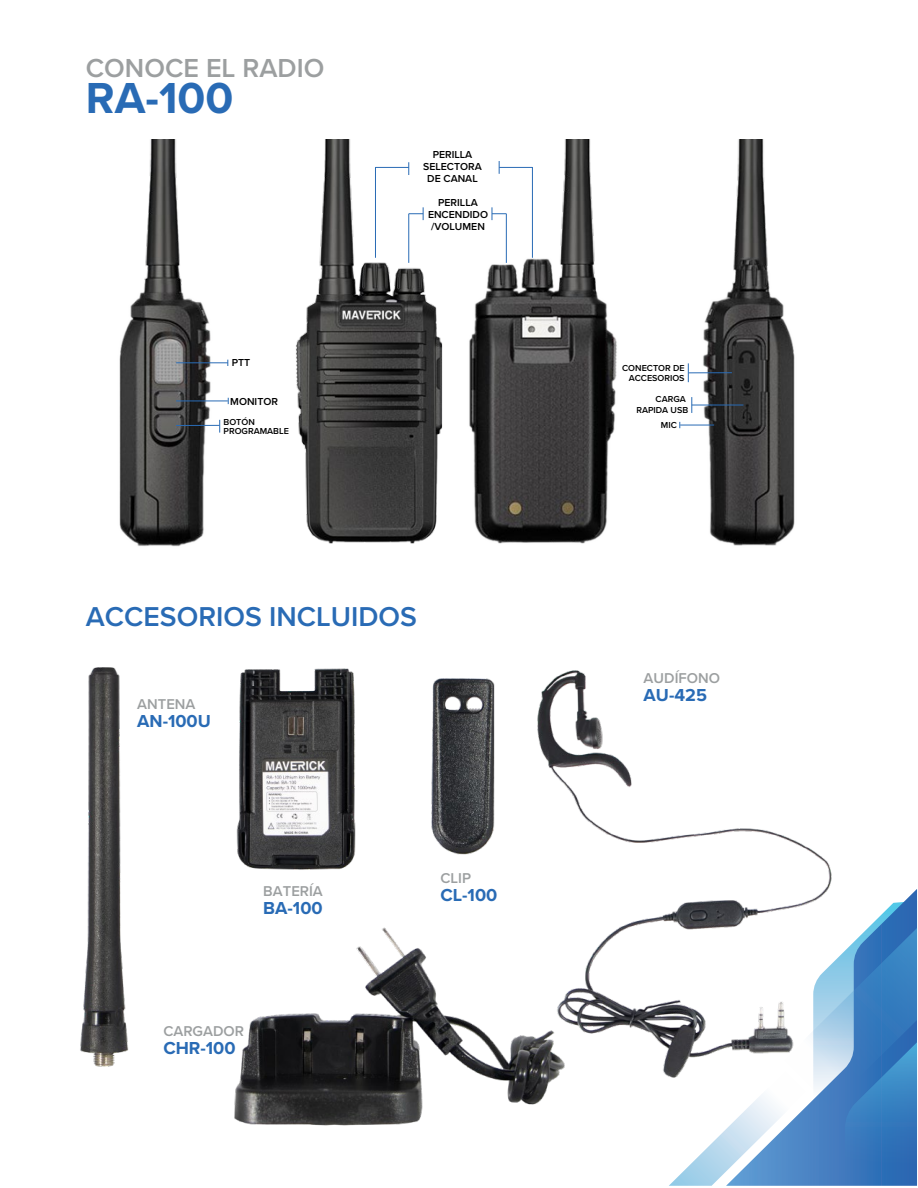
<style>
.page{position:relative;width:918px;height:1188px;background:#fff}
.page>*{position:absolute;margin:0;border:0;box-sizing:border-box;transform-origin:0 0}
.t1{font:700 45px "Proxima Nova";color:#296bb5}
.t2{font:600 28.35px "Proxima Nova";color:#296bb5}
.t3{font:600 27px "Proxima Nova";color:#9c9fa0}
.t4{font:700 18px "Proxima Nova";color:#296bb5}
.t5{font:600 14.7px "Proxima Nova";color:#9c9fa0}
.t6{font:600 10.5px/12px "Proxima Nova";color:#000001;text-align:center}
.t7{font:600 9px/10.5px "Proxima Nova";color:#000001;text-align:right}
</style>
<div class="page">
<svg style="left:669px;top:901px;width:248px;height:285px"></svg>
<img style="left:571px;top:670px;width:324px;height:414px">
<img style="left:80px;top:667px;width:49px;height:400px">
<img style="left:236px;top:668px;width:118px;height:181px">
<img style="left:234px;top:849px;width:343px;height:277px">
<img style="left:354px;top:670px;width:217px;height:199px">
<img style="left:119px;top:140px;width:676px;height:407px">
<hr style="left:176px;top:362px;width:52px;height:1px;background:#296bb5">
<hr style="left:375px;top:167px;width:34px;height:1px;background:#296bb5">
<hr style="left:499px;top:167px;width:33px;height:1px;background:#296bb5">
<hr style="left:176px;top:401px;width:52px;height:1px;background:#296bb5">
<hr style="left:176px;top:425px;width:44px;height:1px;background:#296bb5">
<svg style="left:219px;top:420px;width:1px;height:13px"></svg>
<hr style="left:680px;top:425px;width:34px;height:1px;background:#296bb5">
<hr style="left:692px;top:405px;width:51px;height:1px;background:#296bb5">
<hr style="left:688px;top:372px;width:44px;height:1px;background:#296bb5">
<svg style="left:691px;top:397px;width:1px;height:16px"></svg>
<svg style="left:688px;top:363px;width:1px;height:19px"></svg>
<hr style="left:375px;top:167px;width:1px;height:91px;background:#296bb5">
<hr style="left:408px;top:214px;width:1px;height:49px;background:#296bb5">
<hr style="left:506px;top:214px;width:1px;height:49px;background:#296bb5">
<hr style="left:532px;top:167px;width:1px;height:91px;background:#296bb5">
<svg style="left:408px;top:162px;width:1px;height:13px"></svg>
<svg style="left:409px;top:207px;width:15px;height:13px"></svg>
<svg style="left:492px;top:207px;width:14px;height:13px"></svg>
<svg style="left:499px;top:161px;width:1px;height:13px"></svg>
<h3 class="t3" style="left:86px;top:48px;width:240px">CONOCE EL RADIO</h3>
<h1 class="t1" style="left:86px;top:64px;width:149px">RA-100</h1>
<p class="t6" style="left:232px;top:356px;width:20px">PTT</p>
<p class="t6" style="left:230px;top:395px;width:49px">MONITOR</p>
<p class="t7" style="left:224px;top:417px;width:67px;line-height:9px;text-align:left">BOTÓN<br>PROGRAMABLE</p>
<p class="t6" style="left:423px;top:148px;width:60px">PERILLA<br>SELECTORA<br>DE CANAL</p>
<p class="t6" style="left:428px;top:197px;width:62px">PERILLA<br>ENCENDIDO /VOLUMEN</p>
<h2 class="t2" style="left:86px;top:596px;width:333px">ACCESORIOS INCLUIDOS</h2>
<h3 class="t5" style="left:137px;top:693px;width:60px">ANTENA</h3>
<h3 class="t4" style="left:137px;top:707px;width:75px">AN-100U</h3>
<h3 class="t5" style="left:263px;top:880px;width:61px">BATERÍA</h3>
<h3 class="t4" style="left:263px;top:895px;width:61px">BA-100</h3>
<h3 class="t5" style="left:163px;top:1020px;width:82px">CARGADOR</h3>
<h3 class="t4" style="left:163px;top:1034px;width:74px">CHR-100</h3>
<h3 class="t5" style="left:440px;top:867px;width:32px">CLIP</h3>
<h3 class="t4" style="left:440px;top:881px;width:58px">CL-100</h3>
<p class="t7" style="left:622px;top:362px;width:64px">CONECTOR DE<br>ACCESORIOS</p>
<p class="t7" style="left:636px;top:394px;width:53px">CARGA<br>RAPIDA USB</p>
<p class="t7" style="left:661px;top:420px;width:17px">MIC</p>
<h3 class="t5" style="left:644px;top:667px;width:78px">AUDÍFONO</h3>
<h3 class="t4" style="left:644px;top:682px;width:65px">AU-425</h3>
</div>
